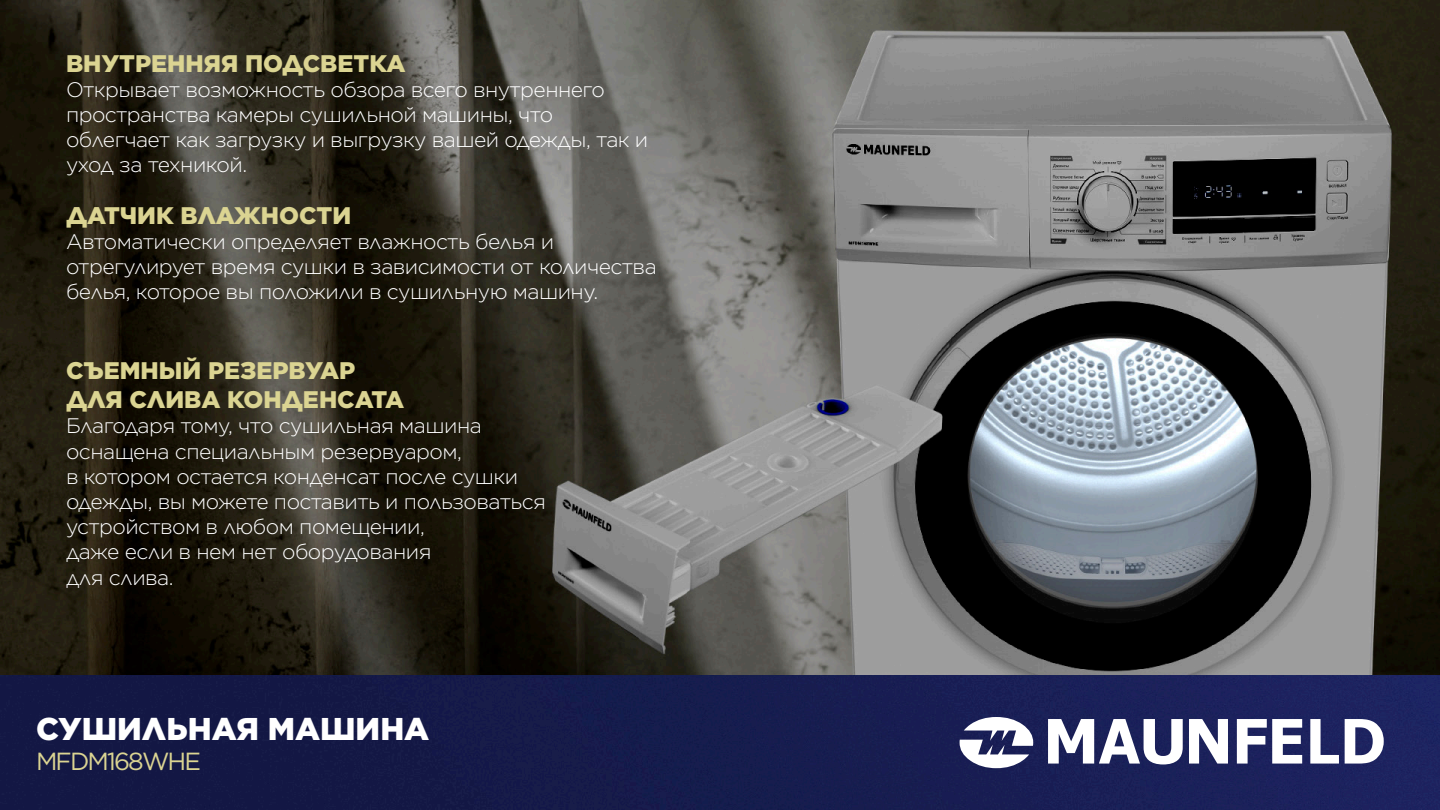
<style>
.page{position:relative;width:1440px;height:810px;background:#fff}
.page>*{position:absolute;margin:0;border:0;box-sizing:border-box;transform-origin:0 0}
.t1{font:900 31.5px "Gotham";color:#fff}
.t2{font:24.75px "Gotham";letter-spacing:-.075em;color:#dbd492}
.t3{font:900 24px/28.8px "Gotham";color:#dbd492}
.t4{font:300 21px/25.2px "Gotham";letter-spacing:-.025em;color:#fff}
</style>
<div class="page">
<img style="left:0;top:0;width:1440px;height:810px">
<svg style="left:960px;top:717px;width:424px;height:51px"></svg>
<p class="t3" style="left:66px;top:49px;width:341px">ВНУТРЕННЯЯ ПОДСВЕТКА</p>
<p class="t4" style="left:66px;top:76px;width:584px">Открывает возможность обзора всего внутреннего пространства камеры сушильной машины, что облегчает как загрузку и выгрузку вашей одежды, так и уход за техникой.</p>
<p class="t3" style="left:66px;top:201px;width:287px">ДАТЧИК ВЛАЖНОСТИ</p>
<p class="t4" style="left:66px;top:228px;width:592px">Автоматически определяет влажность белья и отрегулирует время сушки в зависимости от количества белья, которое вы положили в сушильную машину.</p>
<p class="t3" style="left:66px;top:356px;width:340px">СЪЕМНЫЙ РЕЗЕРВУАР<br>ДЛЯ СЛИВА КОНДЕНСАТА</p>
<p class="t4" style="left:66px;top:413px;width:482px">Благодаря тому, что сушильная машина оснащена специальным резервуаром,<br>в котором остается конденсат после сушки одежды, вы можете поставить и пользоваться устройством в любом помещении,<br>даже если в нем нет оборудования<br>для слива.</p>
<p class="t1" style="left:36px;top:707px;width:395px">СУШИЛЬНАЯ МАШИНА</p>
<p class="t2" style="left:36px;top:745px;width:167px">MFDM168WHE</p>
</div>
